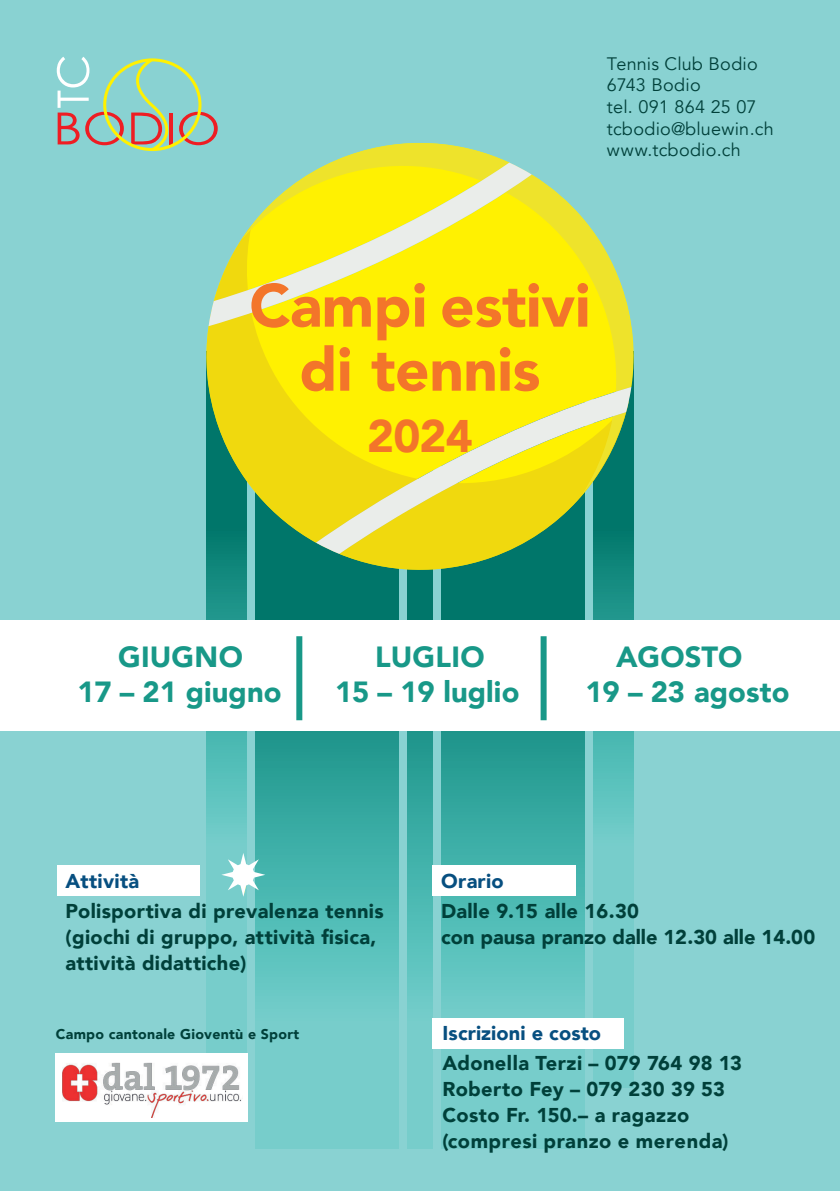
<style>
.page{position:relative;width:840px;height:1191px;background:#fff}
.page>*{position:absolute;margin:0;border:0;box-sizing:border-box;transform-origin:0 0}
.t1{font:900 60px/64px "Avenir";letter-spacing:-.01em;color:#f3752a;text-align:center}
.t2{font:900 45.6px "Avenir";color:#f3752a}
.t3{font:900 29.2px/35px "Avenir";color:#189888;text-align:center}
.t4{font:900 20px/26px "Avenir";letter-spacing:.015em;color:#00403a}
.t5{font:900 20px "Avenir";letter-spacing:.01em;color:#074f80}
.t6{font:18px/21.6px "Avenir";letter-spacing:.01em;color:#00403a}
.t7{font:900 14.2px "Avenir";letter-spacing:.02em;color:#00403a}
</style>
<div class="page">
<div style="left:0;top:0;width:839px;height:1191px;background:#89d2d2"></div>
<svg style="left:206px;top:570px;width:40px;height:484px"></svg>
<svg style="left:593px;top:542px;width:40px;height:545px"></svg>
<svg style="left:255px;top:570px;width:143px;height:578px"></svg>
<svg style="left:441px;top:575px;width:143px;height:573px"></svg>
<svg style="left:407px;top:575px;width:25px;height:573px"></svg>
<svg style="left:339px;top:570px;width:286px;height:5px"></svg>
<svg style="left:206px;top:326px;width:422px;height:244px;fill:#077d6a"></svg>
<svg style="left:241px;top:143px;width:392px;height:352px"></svg>
<svg style="left:208px;top:163px;width:323px;height:163px;fill:#fff101"></svg>
<svg style="left:316px;top:387px;width:315px;height:167px"></svg>
<div style="left:432px;top:1018px;width:191px;height:30px;background:#fff"></div>
<div style="left:57px;top:865px;width:143px;height:30px;background:#fff"></div>
<div style="left:432px;top:865px;width:143px;height:30px;background:#fff"></div>
<svg style="left:221px;top:853px;width:44px;height:43px"></svg>
<svg style="left:57px;top:57px;width:160px;height:94px"></svg>
<div style="left:0;top:620px;width:839px;height:110px;background:#fff"></div>
<div style="left:296px;top:636px;width:6px;height:84px;background:#189888"></div>
<div style="left:540px;top:636px;width:6px;height:84px;background:#189888"></div>
<div style="left:56px;top:1054px;width:192px;height:68px;background:#fff"></div>
<img style="left:63px;top:1062px;width:178px;height:56px">
<p class="t6" style="left:606px;top:53px;width:168px">Tennis Club Bodio<br>6743 Bodio<br>tel. 091 864 25 07 tcbodio@bluewin.ch www.tcbodio.ch</p>
<h1 class="t1" style="left:249px;top:272px;width:342px">Campi estivi di tennis</h1>
<h2 class="t2" style="left:367px;top:397px;width:107px">2024</h2>
<h3 class="t3" style="left:77px;top:638px;width:206px">GIUGNO<br>17 – 21 giugno</h3>
<h3 class="t3" style="left:335px;top:638px;width:186px">LUGLIO<br>15 – 19 luglio</h3>
<h3 class="t3" style="left:585px;top:638px;width:205px">AGOSTO<br>19 – 23 agosto</h3>
<p class="t5" style="left:65px;top:864px;width:75px">Attività</p>
<p class="t4" style="left:65px;top:897px;width:319px">Polisportiva di prevalenza tennis (giochi di gruppo, attività fisica, attività didattiche)</p>
<p class="t7" style="left:56px;top:1021px;width:245px">Campo cantonale Gioventù e Sport</p>
<p class="t5" style="left:441px;top:864px;width:64px">Orario</p>
<p class="t4" style="left:441px;top:897px;width:375px">Dalle 9.15 alle 16.30<br>con pausa pranzo dalle 12.30 alle 14.00</p>
<p class="t5" style="left:442px;top:1016px;width:160px">Iscrizioni e costo</p>
<p class="t4" style="left:442px;top:1049px;width:301px">Adonella Terzi – 079 764 98 13<br>Roberto Fey – 079 230 39 53<br>Costo Fr. 150.– a ragazzo (compresi pranzo e merenda)</p>
</div>
